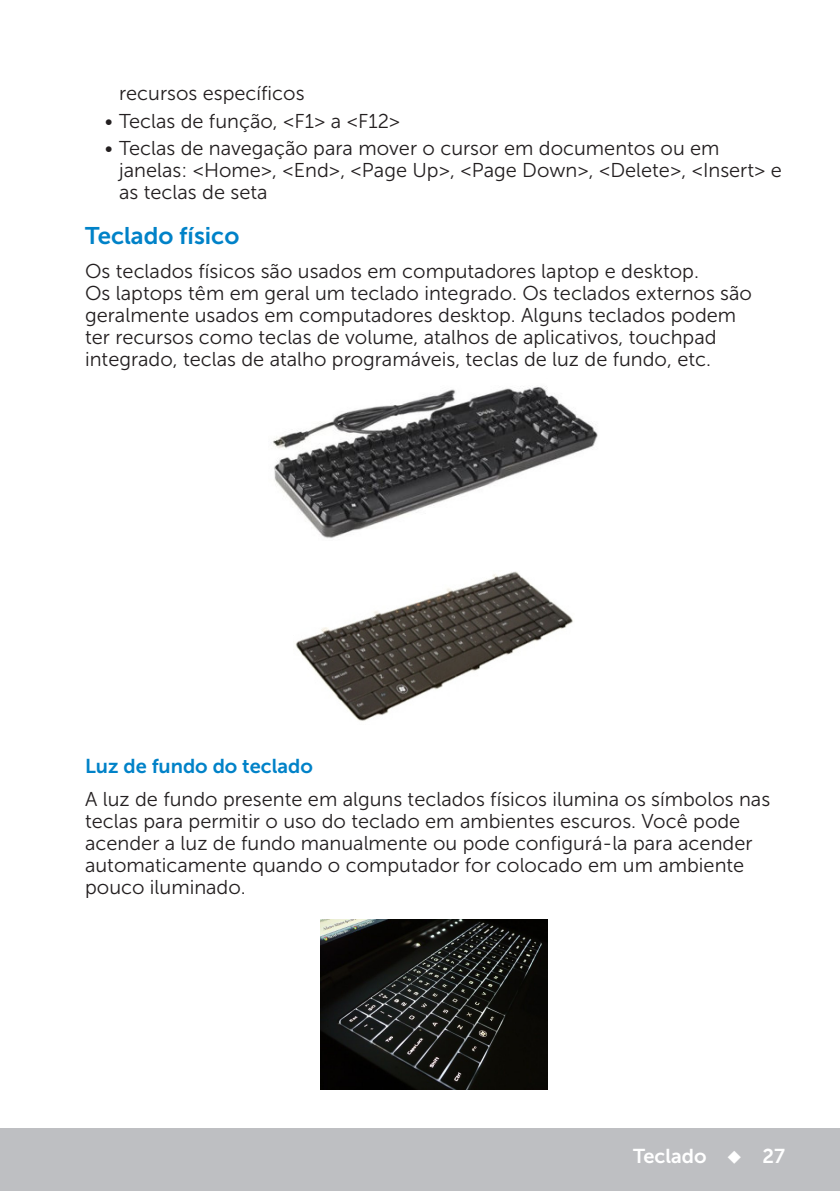
<style>
.page{position:relative;width:840px;height:1191px;background:#fff}
.page>*{position:absolute;margin:0;border:0;box-sizing:border-box;transform-origin:0 0}
.Head2{font:24px "Museo Sans For Dell 700";color:#0082c8}
.Paragraph{font:20px/22px "Museo Sans For Dell 300";color:#231f20}
.Head3{font:20px "Museo Sans For Dell 700";color:#0082c8}
.t1{font:20px "Museo Sans For Dell 700";color:#fff}
</style>
<div class="page">
<div style="left:0;top:1128px;width:839px;height:63px;background:#bebfc2"></div>
<img style="left:273px;top:386px;width:325px;height:152px">
<img style="left:295px;top:571px;width:278px;height:150px">
<img style="left:320px;top:919px;width:227px;height:170px">
<p class="Paragraph" style="left:119px;top:82px;width:187px">recursos específicos</p>
<p class="Paragraph" style="left:105px;top:110px;width:297px">• Teclas de função, &lt;F1&gt; a &lt;F12&gt;</p>
<p class="Paragraph" style="left:119px;top:138px;width:664px;text-indent:-14px">• Teclas de navegação para mover o cursor em documentos ou em janelas: &lt;Home&gt;, &lt;End&gt;, &lt;Page Up&gt;, &lt;Page Down&gt;, &lt;Delete&gt;, &lt;Insert&gt; e as teclas de seta</p>
<p class="Head2" style="left:85px;top:223px;width:156px">Teclado físico</p>
<p class="Paragraph" style="left:85px;top:260px;width:668px">Os teclados físicos são usados em computadores laptop e desktop.<br>Os laptops têm em geral um teclado integrado. Os teclados externos são geralmente usados em computadores desktop. Alguns teclados podem ter recursos como teclas de volume, atalhos de aplicativos, touchpad integrado, teclas de atalho programáveis, teclas de luz de fundo, etc.</p>
<p class="Head3" style="left:85px;top:754px;width:229px">Luz de fundo do teclado</p>
<p class="Paragraph" style="left:85px;top:788px;width:686px">A luz de fundo presente em alguns teclados físicos ilumina os símbolos nas teclas para permitir o uso do teclado em ambientes escuros. Você pode acender a luz de fundo manualmente ou pode configurá-la para acender automaticamente quando o computador for colocado em um ambiente pouco iluminado.</p>
<p class="t1" style="left:632px;top:1144px;width:153px">Teclado ◆ 27</p>
</div>
